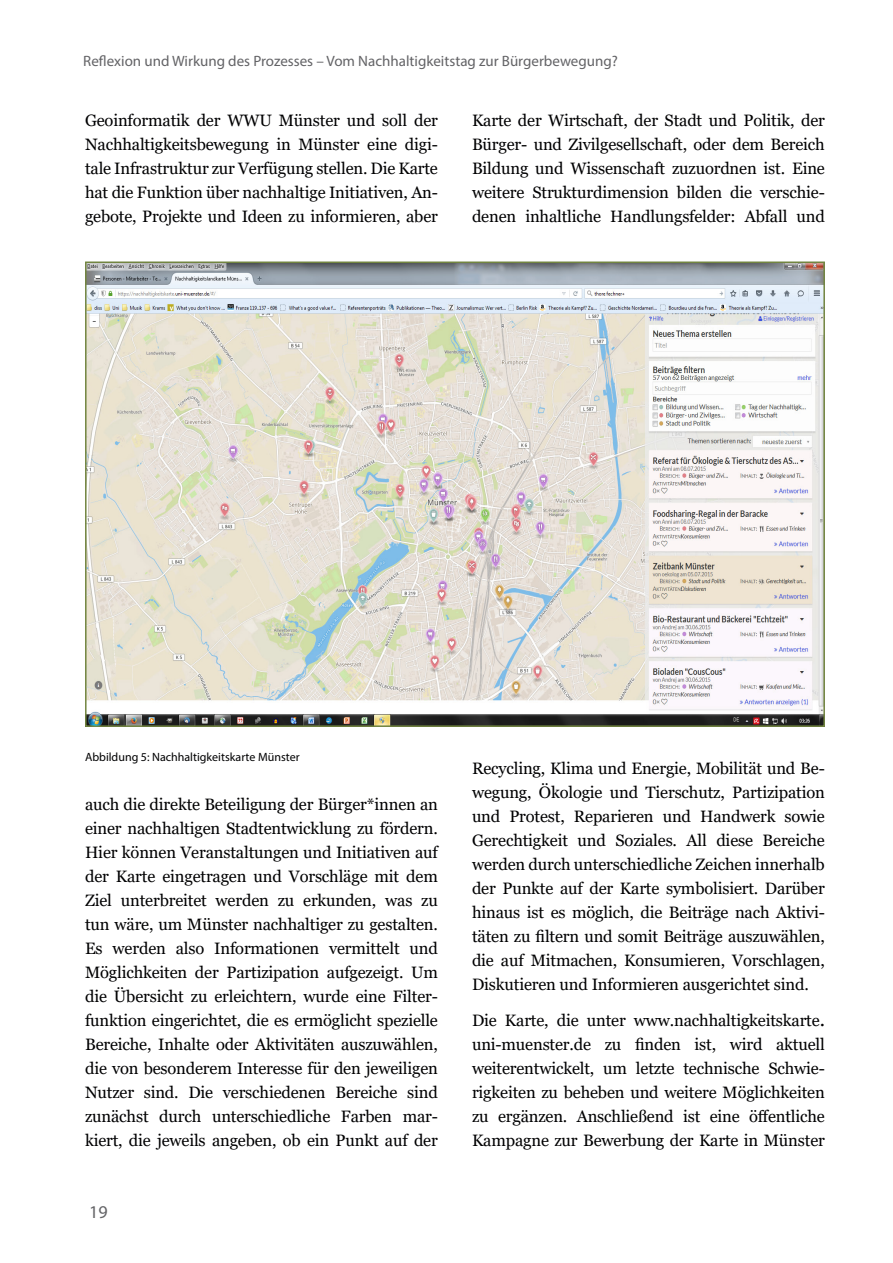
<style>
.page{position:relative;width:893px;height:1263px;background:#fff}
.page>*{position:absolute;margin:0;border:0;box-sizing:border-box;transform-origin:0 0}
.t1{font:18px "Myriad Pro";color:#636366}
.t2{font:16.5px/24px "Georgia";letter-spacing:-.01em;color:#000002;text-align:justify}
.t3{font:15px "Myriad Pro";color:#636366}
.Beschriftung_Abb__Ta{font:12px "Myriad Pro";color:#000002}
.s1{font-size:19.5px}
</style>
<div class="page">
<img style="left:88px;top:264px;width:734px;height:460px">
<div style="left:85px;top:261px;width:740px;height:466px;border:2px solid #728540"></div>
<p class="t3" style="left:83px;top:52px;width:536px">Reflexion und Wirkung des Prozesses – Vom Nachhaltigkeitstag zur Bürgerbewegung?</p>
<p class="t2" style="left:85px;top:109px;width:354px">Geoinformatik der WWU Münster und soll der Nachhaltigkeitsbewegung in Münster eine digi&shy;tale Infrastruktur zur Verfügung stellen. Die Karte hat die Funktion über nachhaltige Initiativen, An&shy;gebote, Projekte und Ideen zu informieren, aber</p>
<p class="t2" style="left:472px;top:109px;width:354px">Karte der Wirtschaft, der Stadt und Politik, der Bürger- und Zivilgesellschaft, oder dem Bereich Bildung und Wissenschaft zuzuordnen ist. Eine weitere Strukturdimension bilden die verschie&shy;denen inhaltliche Handlungsfelder: Abfall und</p>
<p class="Beschriftung_Abb__Ta" style="left:85px;top:750px;width:216px">Abbildung 5: Nachhaltigkeitskarte Münster</p>
<p class="t2" style="left:85px;top:793px;width:354px">auch die direkte Beteiligung der Bürger*innen an einer nachhaltigen Stadtentwicklung zu fördern.<br>Hier können Veranstaltungen und Initiativen auf der Karte eingetragen und Vorschläge mit dem Ziel unterbreitet werden zu erkunden, was zu tun wäre, um Münster nachhaltiger zu gestalten.<br>Es werden also Informationen vermittelt und Möglichkeiten der Partizipation aufgezeigt. Um die Übersicht zu erleichtern, wurde eine Filter&shy;funktion eingerichtet, die es ermöglicht spezielle Bereiche, Inhalte oder Aktivitäten auszuwählen, die von besonderem Interesse für den jeweiligen Nutzer sind. Die verschiedenen Bereiche sind zunächst durch unterschiedliche Farben mar&shy;kiert, die jeweils angeben, ob ein Punkt auf der</p>
<p class="t1" style="left:89px;top:1201px;width:20px">19</p>
<p class="t2" style="left:472px;top:757px;width:354px">Recycling, Klima und Energie, Mobilität und Be&shy;wegung, Ökologie und Tierschutz, Partizipation und Protest, Reparieren und Handwerk sowie Gerechtigkeit und Soziales. All diese Bereiche werden durch unterschiedliche Zeichen innerhalb der Punkte auf der Karte symbolisiert. Darüber hinaus ist es möglich, die Beiträge nach Aktivi&shy;täten zu filtern und somit Beiträge auszuwählen, die auf Mitmachen, Konsumieren, Vorschlagen, Diskutieren und Informieren ausgerichtet sind.</p>
<p class="t2" style="left:472px;top:1009px;width:354px">Die Karte, die unter www.nachhaltigkeitskarte<span class="s1">. </span>uni-muenster.de zu finden ist, wird aktuell weiterentwickelt, um letzte technische Schwie&shy;rigkeiten zu beheben und weitere Möglichkeiten zu ergänzen. Anschließend ist eine öffentliche Kampagne zur Bewerbung der Karte in Münster</p>
</div>
